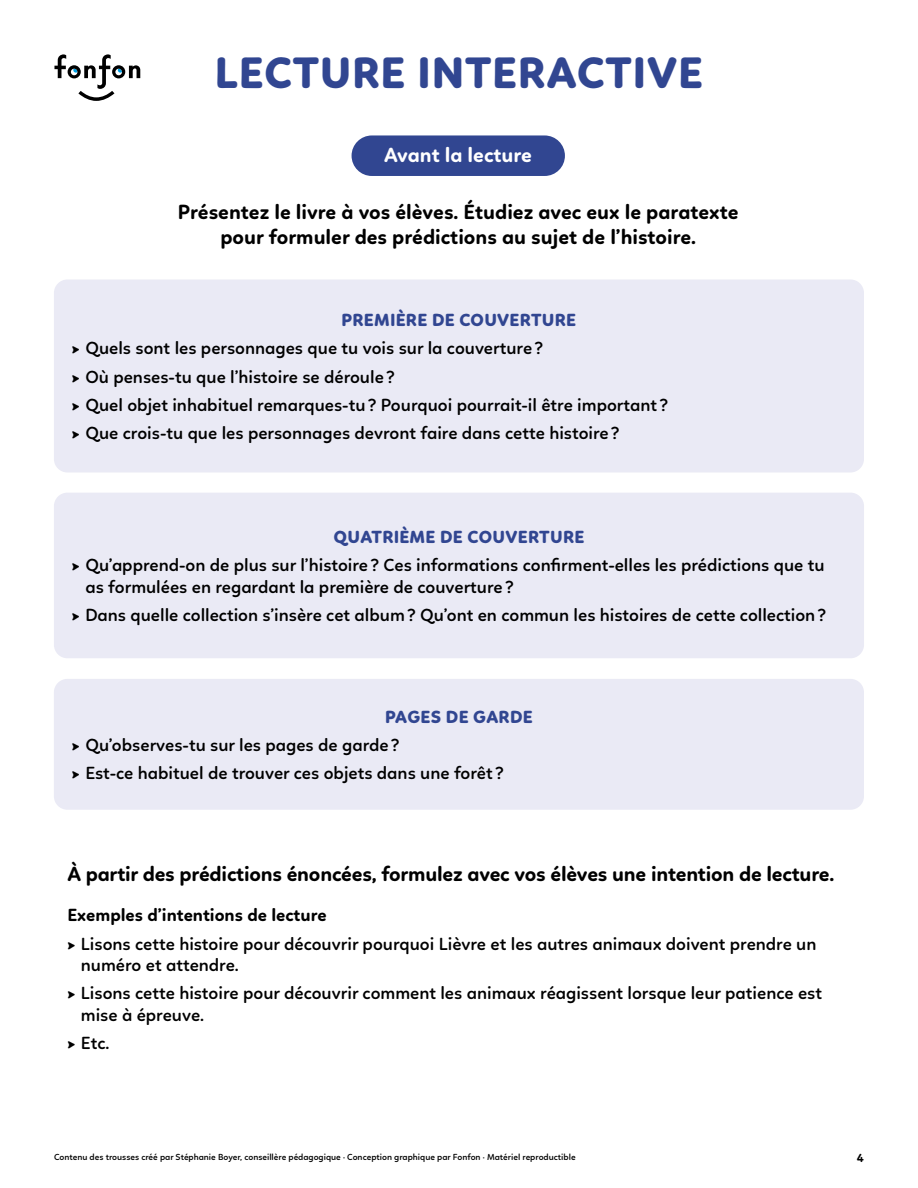
<style>
.page{position:relative;width:918px;height:1188px;background:#fff}
.page>*{position:absolute;margin:0;border:0;box-sizing:border-box;transform-origin:0 0}
.t1{font:800 45px "Linotte";letter-spacing:.015em;color:#314691}
.t2{font:700 21px/25.2px "Linotte";letter-spacing:-.005em;color:#000;text-align:center}
.t3{font:700 21px "Linotte";color:#fff}
.t4{font:600 18px/28.3px "Linotte";color:#000}
.t5{font:800 18px "Linotte";letter-spacing:.015em;color:#314691}
.t6{font:700 18px "Linotte";color:#000}
.t7{font:700 12px "Linotte";color:#000}
.t8{font:600 9px "Linotte";color:#000}
</style>
<div class="page">
<div style="left:54px;top:279px;width:810px;height:194px;background:#eaeaf5;border-radius:14px"></div>
<div style="left:54px;top:679px;width:810px;height:131px;background:#eaeaf5;border-radius:14px"></div>
<div style="left:54px;top:493px;width:810px;height:165px;background:#eaeaf5;border-radius:14px"></div>
<svg style="left:54px;top:54px;width:86px;height:47px"></svg>
<div style="left:352px;top:135px;width:213px;height:41px;background:#314691;border-radius:20px"></div>
<h1 class="t1" style="left:215px;top:46px;width:490px">LECTURE INTERACTIVE</h1>
<p class="t3" style="left:384px;top:143px;width:149px">Avant la lecture</p>
<p class="t2" style="left:178px;top:199px;width:562px">Présentez le livre à vos élèves. Étudiez avec eux le paratexte pour formuler des prédictions au sujet de l’histoire.</p>
<p class="t5" style="left:342px;top:309px;width:236px">PREMIÈRE DE COUVERTURE</p>
<p class="t4" style="left:72px;top:334px;width:598px">► Quels sont les personnages que tu vois sur la couverture?<br>► Où penses-tu que l’histoire se déroule?<br>► Quel objet inhabituel remarques-tu? Pourquoi pourrait-il être important ? ► Que crois-tu que les personnages devront faire dans cette histoire?</p>
<p class="t5" style="left:334px;top:526px;width:252px">QUATRIÈME DE COUVERTURE</p>
<p class="t4" style="left:85px;top:554px;width:741px;line-height:21.6px;text-indent:-14px">► Qu’apprend-on de plus sur l’histoire? Ces informations confirment-elles les prédictions que tu as formulées en regardant la première de couverture?</p>
<p class="t4" style="left:72px;top:601px;width:756px">► Dans quelle collection s’insère cet album? Qu’ont en commun les histoires de cette collection?</p>
<p class="t5" style="left:385px;top:706px;width:149px">PAGES DE GARDE</p>
<p class="t4" style="left:72px;top:731px;width:433px">► Qu’observes-tu sur les pages de garde?<br>► Est-ce habituel de trouver ces objets dans une forêt ?</p>
<p class="t2" style="left:67px;top:861px;width:768px">À partir des prédictions énoncées, formulez avec vos élèves une intention de lecture.</p>
<p class="t6" style="left:67px;top:904px;width:261px">Exemples d’intentions de lecture</p>
<p class="t4" style="left:81px;top:933px;width:737px;line-height:21.6px;text-indent:-14px">► Lisons cette histoire pour découvrir pourquoi Lièvre et les autres animaux doivent prendre un numéro et attendre.</p>
<p class="t4" style="left:81px;top:983px;width:743px;line-height:21.6px;text-indent:-14px">► Lisons cette histoire pour découvrir comment les animaux réagissent lorsque leur patience est mise à épreuve.</p>
<p class="t4" style="left:67px;top:1029px;width:44px">► Etc.</p>
<p class="t8" style="left:54px;top:1152px;width:523px">Contenu des trousses créé par Stéphanie Boyer, conseillère pédagogique · Conception graphique par Fonfon · Matériel reproductible</p>
<p class="t7" style="left:857px;top:1151px;width:9px">4</p>
</div>
